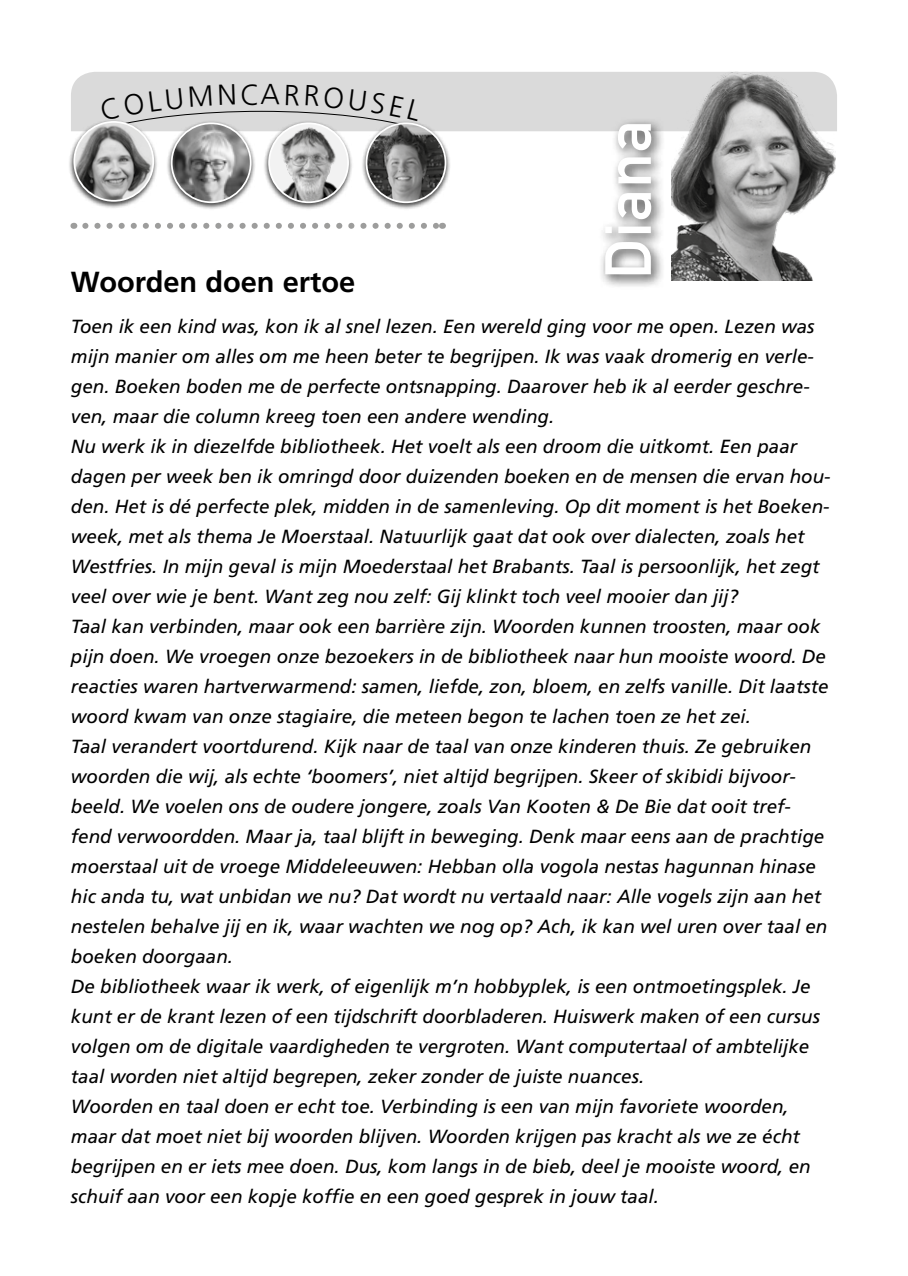
<style>
.page{position:relative;width:908px;height:1276px;background:#fff}
.page>*{position:absolute;margin:0;border:0;box-sizing:border-box;transform-origin:0 0}
.t1{font:700 64px "DIN Alternate";letter-spacing:.02em;color:#fff}
.t2{font:700 29px "Frutiger";color:#000}
.t3{font:300 29px "Frutiger";color:#000}
.t4{font:italic 19px/30px "Frutiger";color:#000}
</style>
<div class="page">
<div style="left:598px;top:117px;width:67px;height:173px;background:#000;opacity:.75"></div>
<div style="left:166px;top:120px;width:90px;height:90px;background:#000;opacity:.75"></div>
<img style="left:172px;top:123px;width:78px;height:79px;border-radius:39px">
<div style="left:171px;top:122px;width:80px;height:81px;border:2px solid #fff;border-radius:50%"></div>
<div style="left:263px;top:120px;width:90px;height:90px;background:#000;opacity:.75"></div>
<img style="left:269px;top:131px;width:79px;height:71px">
<div style="left:268px;top:122px;width:81px;height:81px;border:2px solid #fff;border-radius:50%"></div>
<img style="left:670px;top:71px;width:164px;height:209px">
<svg style="left:85px;top:223px;width:351px;height:6px"></svg>
<div style="left:68px;top:119px;width:90px;height:90px;background:#000;opacity:.75"></div>
<img style="left:74px;top:122px;width:79px;height:79px;border-radius:39px">
<div style="left:73px;top:121px;width:81px;height:81px;border:2px solid #fff;border-radius:50%"></div>
<div style="left:360px;top:120px;width:90px;height:90px;background:#000;opacity:.75"></div>
<img style="left:366px;top:123px;width:79px;height:79px;border-radius:39px">
<div style="left:365px;top:122px;width:81px;height:81px;border:2px solid #fff;border-radius:50%"></div>
<svg style="left:71px;top:72px;width:765px;height:59px;background:#cecece"></svg>
<h2 class="t3" style="left:240px;top:78px;width:21px">C</h2>
<h1 class="t1" style="left:579px;top:279px;width:161px;rotate:-90deg">Diana</h1>
<h2 class="t2" style="left:71px;top:264px;width:286px">Woorden doen ertoe</h2>
<p class="t4" style="left:71px;top:311px;width:760px">Toen ik een kind was, kon ik al snel lezen. Een wereld ging voor me open. Lezen was mijn manier om alles om me heen beter te begrijpen. Ik was vaak dromerig en verle&shy;gen. Boeken boden me de perfecte ontsnapping. Daarover heb ik al eerder geschre&shy;ven, maar die column kreeg toen een andere wending.<br>Nu werk ik in diezelfde bibliotheek. Het voelt als een droom die uitkomt. Een paar dagen per week ben ik omringd door duizenden boeken en de mensen die ervan hou&shy;den. Het is dé perfecte plek, midden in de samenleving. Op dit moment is het Boeken&shy;week, met als thema Je Moerstaal. Natuurlijk gaat dat ook over dialecten, zoals het Westfries. In mijn geval is mijn Moederstaal het Brabants. Taal is persoonlijk, het zegt veel over wie je bent. Want zeg nou zelf: Gij klinkt toch veel mooier dan jij?<br>Taal kan verbinden, maar ook een barrière zijn. Woorden kunnen troosten, maar ook pijn doen. We vroegen onze bezoekers in de bibliotheek naar hun mooiste woord. De reacties waren hartverwarmend: samen, liefde, zon, bloem, en zelfs vanille. Dit laatste woord kwam van onze stagiaire, die meteen begon te lachen toen ze het zei.<br>Taal verandert voortdurend. Kijk naar de taal van onze kinderen thuis. Ze gebruiken woorden die wij, als echte ‘boomers’, niet altijd begrijpen. Skeer of skibidi bijvoor&shy;beeld. We voelen ons de oudere jongere, zoals Van Kooten &amp; De Bie dat ooit tref&shy;fend verwoordden. Maar ja, taal blijft in beweging. Denk maar eens aan de prachtige moerstaal uit de vroege Middeleeuwen: Hebban olla vogola nestas hagunnan hinase hic anda tu, wat unbidan we nu? Dat wordt nu vertaald naar: Alle vogels zijn aan het nestelen behalve jij en ik, waar wachten we nog op? Ach, ik kan wel uren over taal en boeken doorgaan.<br>De bibliotheek waar ik werk, of eigenlijk m’n hobbyplek, is een ontmoetingsplek. Je kunt er de krant lezen of een tijdschrift doorbladeren. Huiswerk maken of een cursus volgen om de digitale vaardigheden te vergroten. Want computertaal of ambtelijke taal worden niet altijd begrepen, zeker zonder de juiste nuances.<br>Woorden en taal doen er echt toe. Verbinding is een van mijn favoriete woorden, maar dat moet niet bij woorden blijven. Woorden krijgen pas kracht als we ze écht begrijpen en er iets mee doen. Dus, kom langs in de bieb, deel je mooiste woord, en schuif aan voor een kopje koffie en een goed gesprek in jouw taal.</p>
</div>
